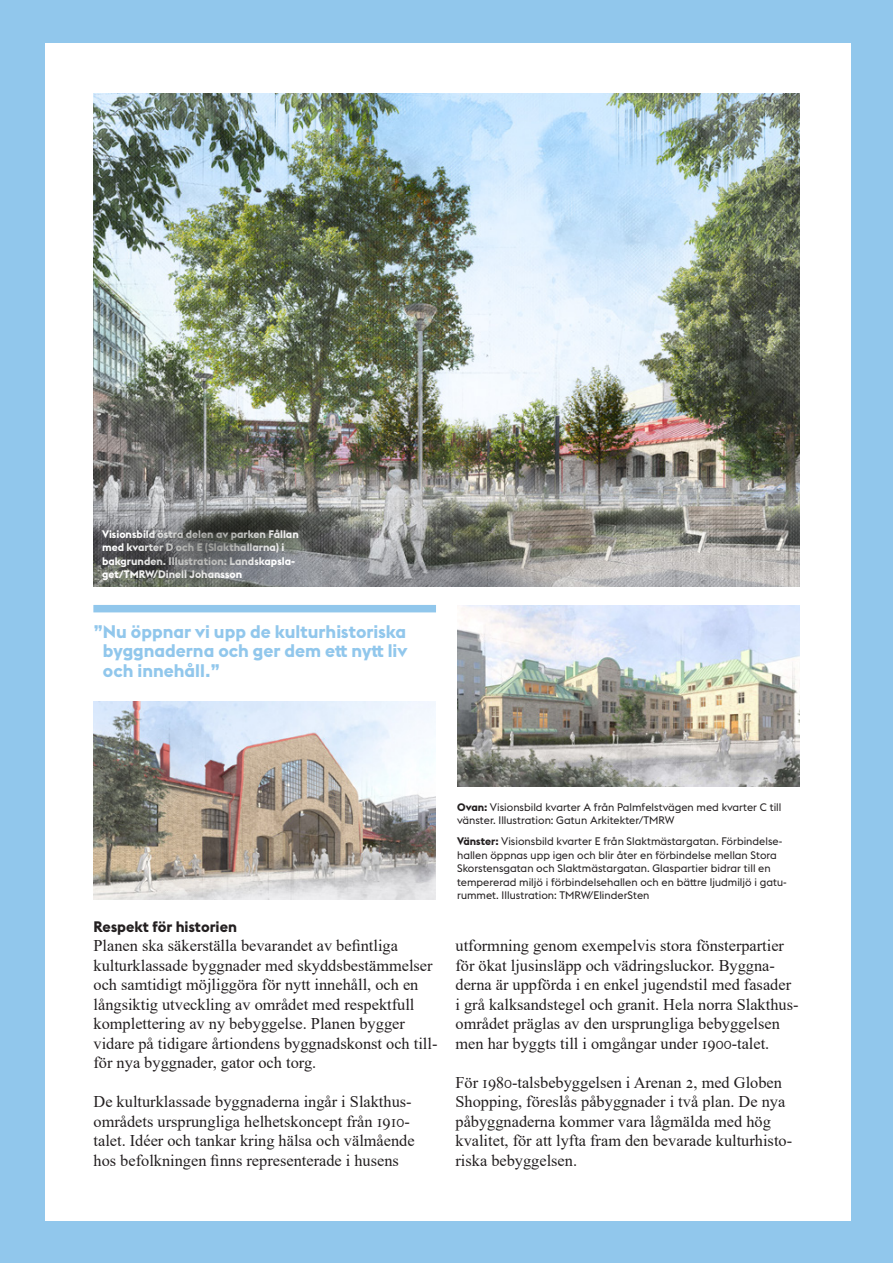
<style>
.page{position:relative;width:893px;height:1263px;background:#91c7ec}
.page>*{position:absolute;margin:0;border:0;box-sizing:border-box;transform-origin:0 0}
.bröd{font:700 18px/19.5px "Stockholm Type";color:#91c7ec;text-align:justify}
.bröd-2{font:16.35px/19.5px "Times New Roman";color:#231f20}
.Mellanrubrik_1{font:700 15px "Stockholm Type";color:#231f20}
.bildtext_mager{font:10.8px/13.5px "Stockholm Type";color:#231f20}
.bildtext_i_bild{font:700 10.8px/13.5px "Stockholm Type";color:#fff}
.s1{font-weight:700}
</style>
<div class="page">
<div style="left:45px;top:43px;width:805px;height:1177px;background:#fff"></div>
<img style="left:94px;top:94px;width:705px;height:493px">
<div style="left:93px;top:605px;width:343px;height:7px;background:#91c7ec"></div>
<img style="left:94px;top:701px;width:342px;height:198px">
<img style="left:458px;top:606px;width:341px;height:181px">
<svg style="left:94px;top:499px;width:232px;height:88px;background:#707372"></svg>
<p class="bildtext_i_bild" style="left:102px;top:527px;width:198px">Visionsbild östra delen av parken Fållan med kvarter D och E (Slakthallarna) i bakgrunden. Illustration: Landskapsla&shy;get/TMRW/Dinell Johansson</p>
<p class="bröd" style="left:103px;top:621px;width:306px;text-indent:-10px">”Nu öppnar vi upp de kulturhistoriska byggnaderna och ger dem ett nytt liv och innehåll.”</p>
<p class="Mellanrubrik_1" style="left:94px;top:916px;width:145px">Respekt för historien</p>
<p class="bröd-2" style="left:94px;top:935px;width:345px">Planen ska säkerställa bevarandet av befintliga kulturklassade byggnader med skyddsbestämmelser och samtidigt möjliggöra för nytt innehåll, och en långsiktig utveckling av området med respektfull komplettering av ny bebyggelse. Planen bygger vidare på tidigare årtiondens byggnadskonst och till&shy;för nya byggnader, gator och torg.</p>
<p class="bröd-2" style="left:94px;top:1091px;width:323px">De kulturklassade byggnaderna ingår i Slakthus&shy;områdets ursprungliga helhetskoncept från 1910- talet. Idéer och tankar kring hälsa och välmående hos befolkningen finns representerade i husens</p>
<p class="bildtext_mager" style="left:457px;top:800px;width:326px"><span class="s1">Ovan:</span> Visionsbild kvarter A från Palmfelstvägen med kvarter C till vänster. Illustration: Gatun Arkitekter/TMRW</p>
<p class="bildtext_mager" style="left:457px;top:834px;width:331px"><span class="s1">Vänster:</span> Visionsbild kvarter E från Slaktmästargatan. Förbindelse&shy;hallen öppnas upp igen och blir åter en förbindelse mellan Stora Skorstensgatan och Slaktmästargatan. Glaspartier bidrar till en tempererad miljö i förbindelsehallen och en bättre ljudmiljö i gatu&shy;rummet. Illustration: TMRW/ElinderSten</p>
<p class="bröd-2" style="left:455px;top:935px;width:344px">utformning genom exempelvis stora fönsterpartier för ökat ljusinsläpp och vädringsluckor. Byggna&shy;derna är uppförda i en enkel jugendstil med fasader i grå kalksandstegel och granit. Hela norra Slakthus&shy;området präglas av den ursprungliga bebyggelsen men har byggts till i omgångar under 1900-talet.</p>
<p class="bröd-2" style="left:455px;top:1072px;width:338px">För 1980-talsbebyggelsen i Arenan 2, med Globen Shopping, föreslås påbyggnader i två plan. De nya påbyggnaderna kommer vara lågmälda med hög kvalitet, för att lyfta fram den bevarade kulturhisto&shy;riska bebyggelsen.</p>
</div>
